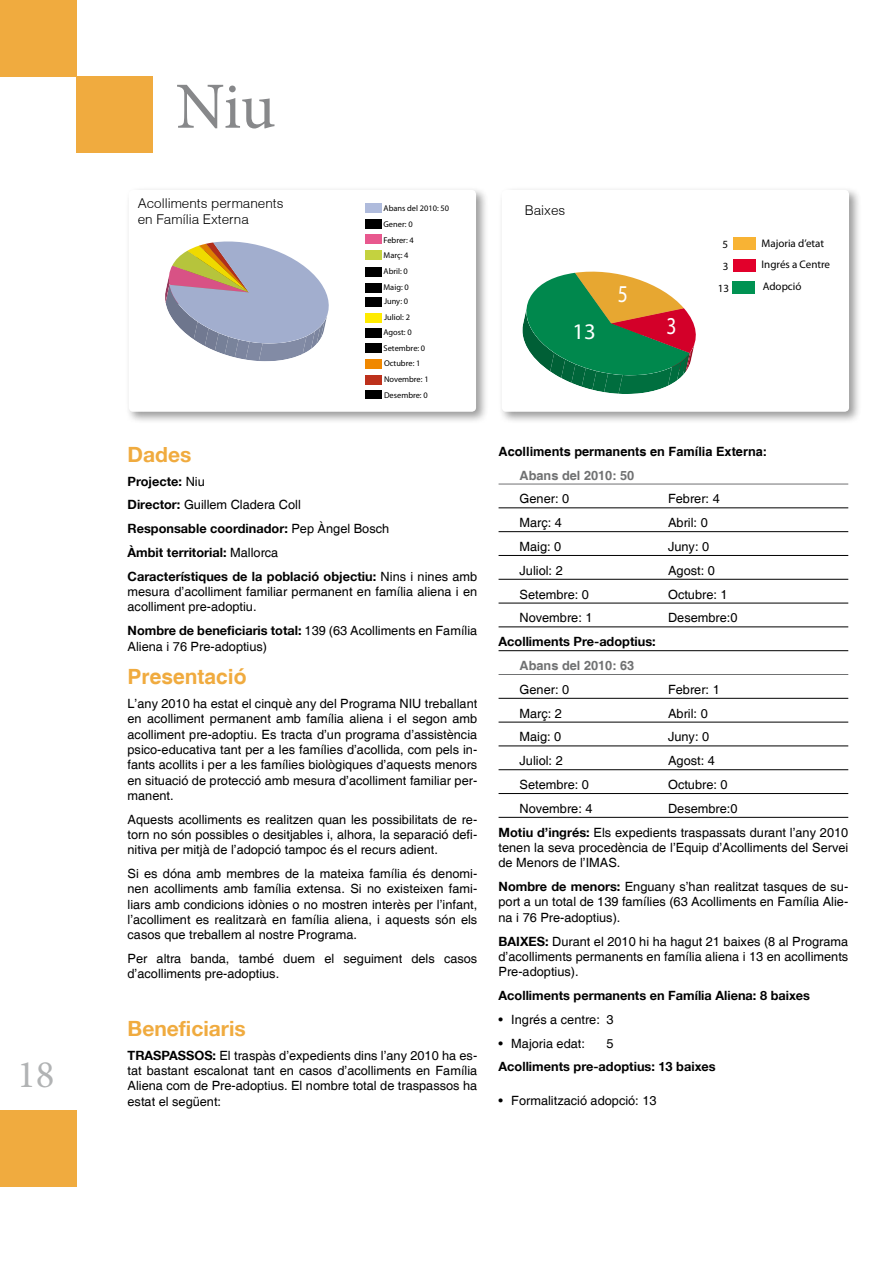
<style>
.page{position:relative;width:893px;height:1263px;background:#fff}
.page>*{position:absolute;margin:0;border:0;box-sizing:border-box;transform-origin:0 0}
.t1{font:66px "Minion Pro";color:#87888a}
.t2{font:39px "Minion Pro";color:#b1b3b4}
.t3{font:24.3px "Myriad Pro";color:#fff;scale:.81 1}
.t4{font:22.35px "Myriad Pro";color:#fff}
.t5{font:700 21px "Helvetica 75";color:#f0ab3f}
.t6{font:700 21px "Helvetica";color:#f0ab3f}
.t7{font:300 13.5px/16.2px "Helvetica";color:#000}
.t8{font:12.75px/15.3px "Helvetica";color:#000;text-align:justify}
.t9{font:700 12.75px/23.9px "Helvetica 75";color:#000}
.t10{font:700 12.75px "Helvetica";color:#000}
.t11{font:700 12.75px "Helvetica";color:#707172}
.t12{font:10.95px/21.6px "Myriad Pro";color:#000}
.t13{font:8.4px/15.6px "Myriad Pro";color:#000}
.s1{font-family:"Helvetica";font-weight:400}
.s2{font-family:"Helvetica 75";font-weight:700}
</style>
<div class="page">
<div style="left:0;top:1110px;width:77px;height:76px;background:#f0ab3f"></div>
<hr style="left:499px;top:484px;width:349px;height:1px;background:#707172">
<hr style="left:499px;top:508px;width:349px;height:1px;background:#000">
<hr style="left:499px;top:531px;width:349px;height:1px;background:#000">
<hr style="left:499px;top:555px;width:349px;height:1px;background:#000">
<hr style="left:499px;top:579px;width:349px;height:1px;background:#000">
<hr style="left:499px;top:603px;width:349px;height:1px;background:#000">
<hr style="left:499px;top:627px;width:349px;height:1px;background:#000">
<hr style="left:499px;top:650px;width:349px;height:1px;background:#000">
<hr style="left:499px;top:674px;width:349px;height:1px;background:#707172">
<hr style="left:499px;top:698px;width:349px;height:1px;background:#000">
<hr style="left:499px;top:722px;width:349px;height:1px;background:#000">
<hr style="left:499px;top:746px;width:349px;height:1px;background:#000">
<hr style="left:499px;top:769px;width:349px;height:1px;background:#000">
<hr style="left:499px;top:793px;width:349px;height:1px;background:#000">
<hr style="left:499px;top:817px;width:349px;height:1px;background:#000">
<div style="left:77px;top:77px;width:76px;height:76px;background:#f0ab3f"></div>
<div style="left:0;top:0;width:77px;height:77px;background:#f0ab3f"></div>
<div style="left:125px;top:186px;width:363px;height:238px;background:#000;opacity:.4"></div>
<div style="left:129px;top:190px;width:347px;height:222px;background:#fff;border-radius:4px"></div>
<div style="left:365px;top:203px;width:16px;height:10px;background:#afbbdc"></div>
<div style="left:365px;top:219px;width:16px;height:9px;background:#000"></div>
<div style="left:365px;top:251px;width:16px;height:9px;background:#c4d23f"></div>
<div style="left:365px;top:267px;width:16px;height:10px;background:#000"></div>
<div style="left:365px;top:234px;width:16px;height:10px;background:#e8588e"></div>
<div style="left:365px;top:283px;width:16px;height:9px;background:#000"></div>
<div style="left:366px;top:297px;width:16px;height:10px;background:#000"></div>
<div style="left:366px;top:313px;width:16px;height:9px;background:#ffeb00"></div>
<div style="left:365px;top:328px;width:16px;height:10px;background:#000"></div>
<div style="left:365px;top:344px;width:16px;height:9px;background:#000"></div>
<div style="left:366px;top:359px;width:16px;height:10px;background:#f08800"></div>
<div style="left:366px;top:375px;width:16px;height:9px;background:#bd311c"></div>
<div style="left:366px;top:391px;width:16px;height:8px;background:#000"></div>
<svg style="left:165px;top:241px;width:164px;height:121px"></svg>
<div style="left:498px;top:186px;width:363px;height:238px;background:#000;opacity:.4"></div>
<div style="left:502px;top:190px;width:347px;height:222px;background:#fff;border-radius:4px"></div>
<svg style="left:522px;top:271px;width:174px;height:123px"></svg>
<div style="left:733px;top:237px;width:22px;height:12px;background:#f8b334"></div>
<div style="left:733px;top:259px;width:22px;height:12px;background:#e2002b"></div>
<div style="left:733px;top:282px;width:22px;height:12px;background:#009252"></div>
<h2 class="t2" style="left:17px;top:1049px;width:39px">18</h2>
<h1 class="t1" style="left:176px;top:62px;width:101px">Niu</h1>
<p class="t7" style="left:138px;top:195px;width:147px">Acolliments permanents en Família Externa</p>
<p class="t13" style="left:384px;top:200px;width:67px">Abans del 2010: 50<br>Gener: 0</p>
<p class="t13" style="left:384px;top:232px;width:32px">Febrer: 4<br>Març: 4<br>Abril: 0<br>Maig: 0</p>
<p class="t13" style="left:384px;top:294px;width:47px">Juny: 0<br>Juliol: 2<br>Agost: 0<br>Setembre: 0<br>Octubre: 1<br>Novembre: 1<br>Desembre: 0</p>
<h3 class="t5" style="left:128px;top:441px;width:65px">Dades</h3>
<p class="t9" style="left:128px;top:469px;width:79px">Projecte: <span class="s1">Niu</span></p>
<p class="t8" style="left:128px;top:498px;width:175px"><span class="s2">Director:</span> Guillem Cladera Coll</p>
<p class="t9" style="left:128px;top:516px;width:351px">Responsable coordinador: <span class="s1">Pep Àngel Bosch<br></span>Àmbit territorial: <span class="s1">Mallorca<br></span>Característiques de la població objectiu: <span class="s1">Nins i nines amb</span></p>
<p class="t8" style="left:128px;top:584px;width:351px">mesura d’acolliment familiar permanent en família aliena i en acolliment pre-adoptiu.</p>
<p class="t9" style="left:128px;top:618px;width:351px">Nombre de beneficiaris total: <span class="s1">139 (63 Acolliments en Família</span></p>
<p class="t8" style="left:128px;top:639px;width:141px">Aliena i 76 Pre-adoptius)</p>
<h3 class="t6" style="left:128px;top:664px;width:121px">Presentació</h3>
<p class="t8" style="left:128px;top:696px;width:351px">L’any 2010 ha estat el cinquè any del Programa NIU treballant en acolliment permanent amb família aliena i el segon amb acolliment pre-adoptiu. Es tracta d’un programa d’assistència psico-educativa tant per a les famílies d’acollida, com pels in&shy;fants acollits i per a les famílies biològiques d’aquests menors en situació de protecció amb mesura d’acolliment familiar per&shy;manent.</p>
<p class="t8" style="left:128px;top:812px;width:351px">Aquests acolliments es realitzen quan les possibilitats de re&shy;torn no són possibles o desitjables i, alhora, la separació defi&shy;nitiva per mitjà de l’adopció tampoc és el recurs adient.</p>
<p class="t8" style="left:128px;top:866px;width:351px">Si es dóna amb membres de la mateixa família és denomi&shy;nen acolliments amb família extensa. Si no existeixen fami&shy;liars amb condicions idònies o no mostren interès per l’infant, l’acolliment es realitzarà en família aliena, i aquests són els casos que treballem al nostre Programa.</p>
<p class="t8" style="left:128px;top:951px;width:351px">Per altra banda, també duem el seguiment dels casos d’acolliments pre-adoptius.</p>
<h3 class="t5" style="left:128px;top:1015px;width:120px">Beneficiaris</h3>
<p class="t8" style="left:128px;top:1048px;width:351px"><span class="s2">TRASPASSOS:</span> El traspàs d’expedients dins l’any 2010 ha es&shy;tat bastant escalonat tant en casos d’acolliments en Família Aliena com de Pre-adoptius. El nombre total de traspassos ha estat el següent:</p>
<p class="t7" style="left:525px;top:202px;width:42px">Baixes</p>
<h3 class="t4" style="left:572px;top:318px;width:25px">13</h3>
<h3 class="t3" style="left:618px;top:278px;width:14px">5</h3>
<h3 class="t3" style="left:666px;top:311px;width:14px">3</h3>
<p class="t12" style="left:722px;top:233px;width:7px">5</p>
<p class="t12" style="left:723px;top:255px;width:7px">3</p>
<p class="t12" style="left:761px;top:232px;width:70px">Majoria d’etat<br>Ingrés a Centre</p>
<p class="t12" style="left:718px;top:278px;width:13px">13</p>
<p class="t12" style="left:763px;top:275px;width:40px">Adopció</p>
<p class="t10" style="left:499px;top:443px;width:270px">Acolliments permanents en Família Externa:</p>
<p class="t11" style="left:520px;top:467px;width:116px">Abans del 2010: 50</p>
<p class="t8" style="left:520px;top:492px;width:51px">Gener: 0</p>
<p class="t8" style="left:668px;top:492px;width:53px">Febrer: 4</p>
<p class="t8" style="left:520px;top:515px;width:44px">Març: 4</p>
<p class="t8" style="left:668px;top:515px;width:41px">Abril: 0</p>
<p class="t8" style="left:520px;top:539px;width:43px">Maig: 0</p>
<p class="t8" style="left:668px;top:539px;width:43px">Juny: 0</p>
<p class="t8" style="left:520px;top:563px;width:45px">Juliol: 2</p>
<p class="t8" style="left:668px;top:563px;width:48px">Agost: 0</p>
<p class="t8" style="left:520px;top:587px;width:71px">Setembre: 0</p>
<p class="t8" style="left:668px;top:587px;width:61px">Octubre: 1</p>
<p class="t8" style="left:520px;top:611px;width:74px">Novembre: 1</p>
<p class="t8" style="left:668px;top:611px;width:71px">Desembre:0</p>
<p class="t9" style="left:499px;top:629px;width:159px">Acolliments Pre-adoptius:</p>
<p class="t11" style="left:520px;top:658px;width:116px">Abans del 2010: 63</p>
<p class="t8" style="left:520px;top:682px;width:51px">Gener: 0</p>
<p class="t8" style="left:668px;top:682px;width:53px">Febrer: 1</p>
<p class="t8" style="left:520px;top:706px;width:44px">Març: 2</p>
<p class="t8" style="left:668px;top:706px;width:41px">Abril: 0</p>
<p class="t8" style="left:520px;top:730px;width:43px">Maig: 0</p>
<p class="t8" style="left:668px;top:730px;width:43px">Juny: 0</p>
<p class="t8" style="left:520px;top:754px;width:45px">Juliol: 2</p>
<p class="t8" style="left:668px;top:754px;width:48px">Agost: 4</p>
<p class="t8" style="left:520px;top:777px;width:71px">Setembre: 0</p>
<p class="t8" style="left:668px;top:777px;width:61px">Octubre: 0</p>
<p class="t8" style="left:520px;top:801px;width:74px">Novembre: 4</p>
<p class="t8" style="left:499px;top:797px;width:351px;line-height:23.9px;text-indent:169px">Desembre:0<br><span class="s2">Motiu d’ingrés:</span> Els expedients traspassats durant l’any 2010</p>
<p class="t8" style="left:499px;top:840px;width:351px">tenen la seva procedència de l’Equip d’Acolliments del Servei de Menors de l’IMAS.</p>
<p class="t8" style="left:499px;top:879px;width:351px"><span class="s2">Nombre de menors:</span> Enguany s’han realitzat tasques de su&shy;port a un total de 139 famílies (63 Acolliments en Família Alie&shy;na i 76 Pre-adoptius).</p>
<p class="t8" style="left:499px;top:934px;width:351px"><span class="s2">BAIXES:</span> Durant el 2010 hi ha hagut 21 baixes (8 al Programa d’acolliments permanents en família aliena i 13 en acolliments Pre-adoptius).</p>
<p class="t9" style="left:499px;top:983px;width:313px">Acolliments permanents en Família Aliena: 8 baixes</p>
<p class="t8" style="left:499px;top:1012px;width:117px">• Ingrés a centre: 3</p>
<p class="t8" style="left:499px;top:1036px;width:88px">• Majoria edat:</p>
<p class="t8" style="left:607px;top:1036px;width:9px">5</p>
<p class="t9" style="left:498px;top:1054px;width:219px">Acolliments pre-adoptius: 13 baixes</p>
<p class="t8" style="left:498px;top:1093px;width:160px">• Formalització adopció: 13</p>
</div>
